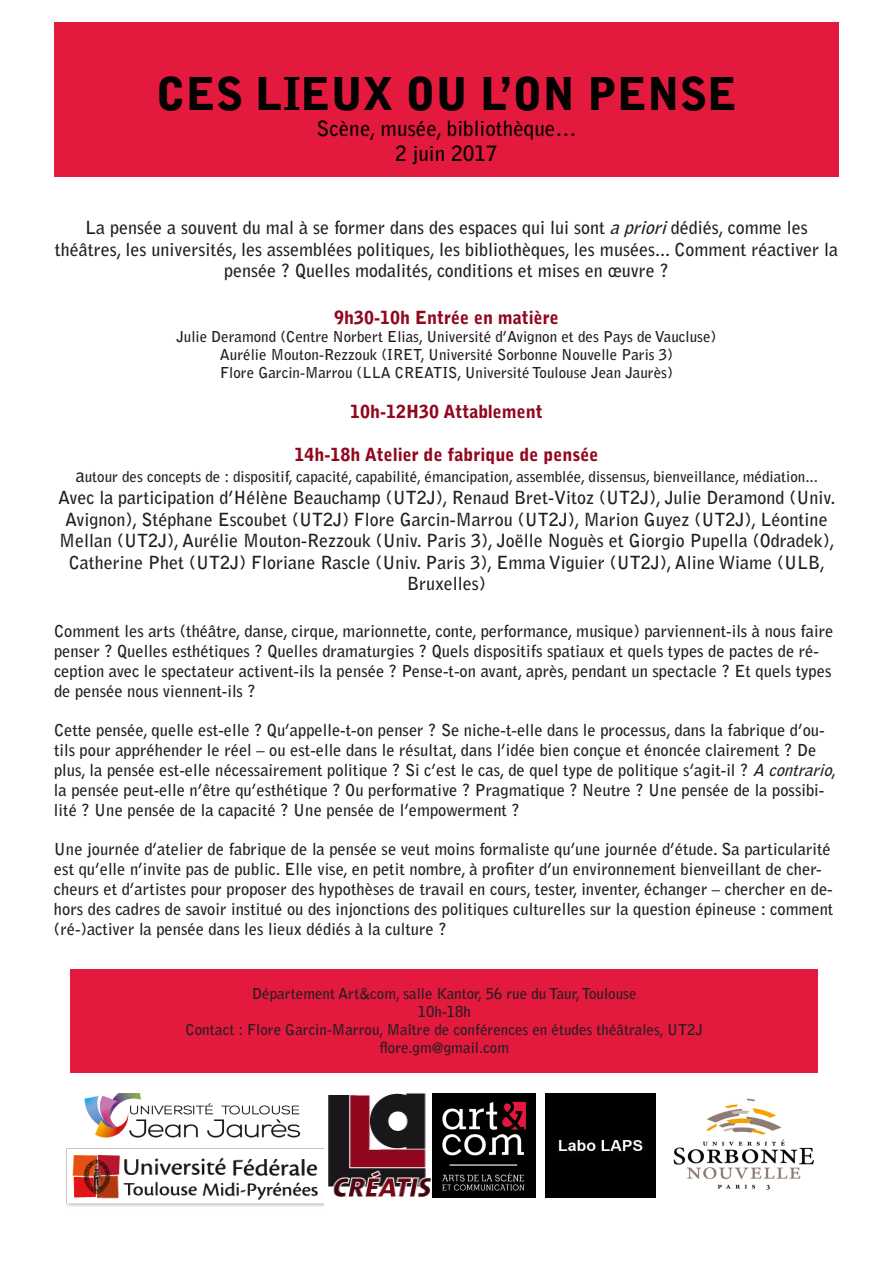
<style>
.page{position:relative;width:893px;height:1263px;background:#fff}
.page>*{position:absolute;margin:0;border:0;box-sizing:border-box;transform-origin:0 0}
.t1{font:900 45px "Bell Gothic Std";color:#010101}
.t2{font:700 21px/25.2px "Bell Gothic Std";color:#010101;text-align:center}
.t3{font:700 18px/21.6px "Bell Gothic Std";color:#231f20;text-align:center}
.t4{font:900 18px "Bell Gothic Std";color:#91071e}
.t5{font:700 16.5px/19.8px "Bell Gothic Std";color:#231f20}
.t6{font:700 15px/18px "Bell Gothic Std";color:#231f20;text-align:center}
.s1{font-style:italic}
.s2{font-size:18px}
</style>
<div class="page">
<div style="left:546px;top:1094px;width:109px;height:103px;background:#010101"></div>
<img style="left:66px;top:1148px;width:258px;height:59px">
<img style="left:329px;top:1094px;width:207px;height:103px">
<img style="left:84px;top:1094px;width:217px;height:44px">
<img style="left:673px;top:1098px;width:141px;height:92px">
<div style="left:71px;top:970px;width:747px;height:103px;background:#e4193e"></div>
<div style="left:54px;top:23px;width:785px;height:154px;background:#e4193e"></div>
<h1 class="t1" style="left:156px;top:68px;width:583px">CES LIEUX OU L’ON PENSE</h1>
<p class="t2" style="left:317px;top:115px;width:261px">Scène, musée, bibliothèque…<br>2 juin 2017</p>
<p class="t3" style="left:55px;top:217px;width:785px">La pensée a souvent du mal à se former dans des espaces qui lui sont <span class="s1">apriori</span>dédiés, comme les théâtres, les universités, les assemblées politiques, les bibliothèques, les musées... Comment réactiver la pensée ? Quelles modalités, conditions et mises en œuvre ?</p>
<p class="t4" style="left:334px;top:307px;width:226px">9h30-10h Entrée en matière</p>
<p class="t6" style="left:177px;top:328px;width:541px">Julie Deramond (Centre Norbert Elias, Université d’Avignon et des Pays de Vaucluse)<br>Aurélie Mouton-Rezzouk (IRET, Université Sorbonne Nouvelle Paris 3)<br>Flore Garcin-Marrou (LLA CREATIS, Université Toulouse Jean Jaurès)</p>
<p class="t4" style="left:350px;top:401px;width:194px">10h-12H30 Attablement</p>
<p class="t4" style="left:294px;top:444px;width:306px">14h-18h Atelier de fabrique de pensée</p>
<p class="t6" style="left:76px;top:468px;width:744px"><span class="s2">a</span>utour des concepts de : dispositif, capacité, capabilité, émancipation, assemblée, dissensus, bienveillance, médiation...</p>
<p class="t3" style="left:58px;top:487px;width:779px">Avec la participation d’Hélène Beauchamp (UT2J), Renaud Bret-Vitoz (UT2J), Julie Deramond (Univ.<br>Avignon), Stéphane Escoubet (UT2J) Flore Garcin-Marrou (UT2J), Marion Guyez (UT2J), Léontine Mellan (UT2J), Aurélie Mouton-Rezzouk (Univ. Paris 3), Joëlle Noguès et Giorgio Pupella (Odradek), Catherine Phet (UT2J) Floriane Rascle (Univ. Paris 3), Emma Viguier (UT2J), Aline Wiame (ULB, Bruxelles)</p>
<p class="t5" style="left:54px;top:622px;width:781px">Comment les arts (théâtre, danse, cirque, marionnette, conte, performance, musique) parviennent-ils à nous faire penser ? Quelles esthétiques ? Quelles dramaturgies ? Quels dispositifs spatiaux et quels types de pactes de ré&shy;ception avec le spectateur activent-ils la pensée ? Pense-t-on avant, après, pendant un spectacle ? Et quels types de pensée nous viennent-ils ?</p>
<p class="t5" style="left:54px;top:721px;width:784px">Cette pensée, quelle est-elle ? Qu’appelle-t-on penser ? Se niche-t-elle dans le processus, dans la fabrique d’ou&shy;tils pour appréhender le réel – ou est-elle dans le résultat, dans l’idée bien conçue et énoncée clairement ? De plus, la pensée est-elle nécessairement politique ? Si c’est le cas, de quel type de politique s’agit-il ? <span class="s1">A contrario</span>, la pensée peut-elle n’être qu’esthétique ? Ou performative ? Pragmatique ? Neutre ? Une pensée de la possibi&shy;lité ? Une pensée de la capacité ? Une pensée de l’empowerment ?</p>
<p class="t5" style="left:54px;top:839px;width:781px">Une journée d’atelier de fabrique de la pensée se veut moins formaliste qu’une journée d’étude. Sa particularité est qu’elle n’invite pas de public. Elle vise, en petit nombre, à profiter d’un environnement bienveillant de cher&shy;cheurs et d’artistes pour proposer des hypothèses de travail en cours, tester, inventer, échanger – chercher en de&shy;hors des cadres de savoir institué ou des injonctions des politiques culturelles sur la question épineuse : comment (ré-)activer la pensée dans les lieux dédiés à la culture ?</p>
<p class="t6" style="left:186px;top:985px;width:519px">Département Art&amp;com, salle Kantor, 56 rue du Taur, Toulouse<br>10h-18h<br>Contact : Flore Garcin-Marrou, Maître de conférences en études théâtrales, UT2J flore.gm@gmail.com</p>
</div>
